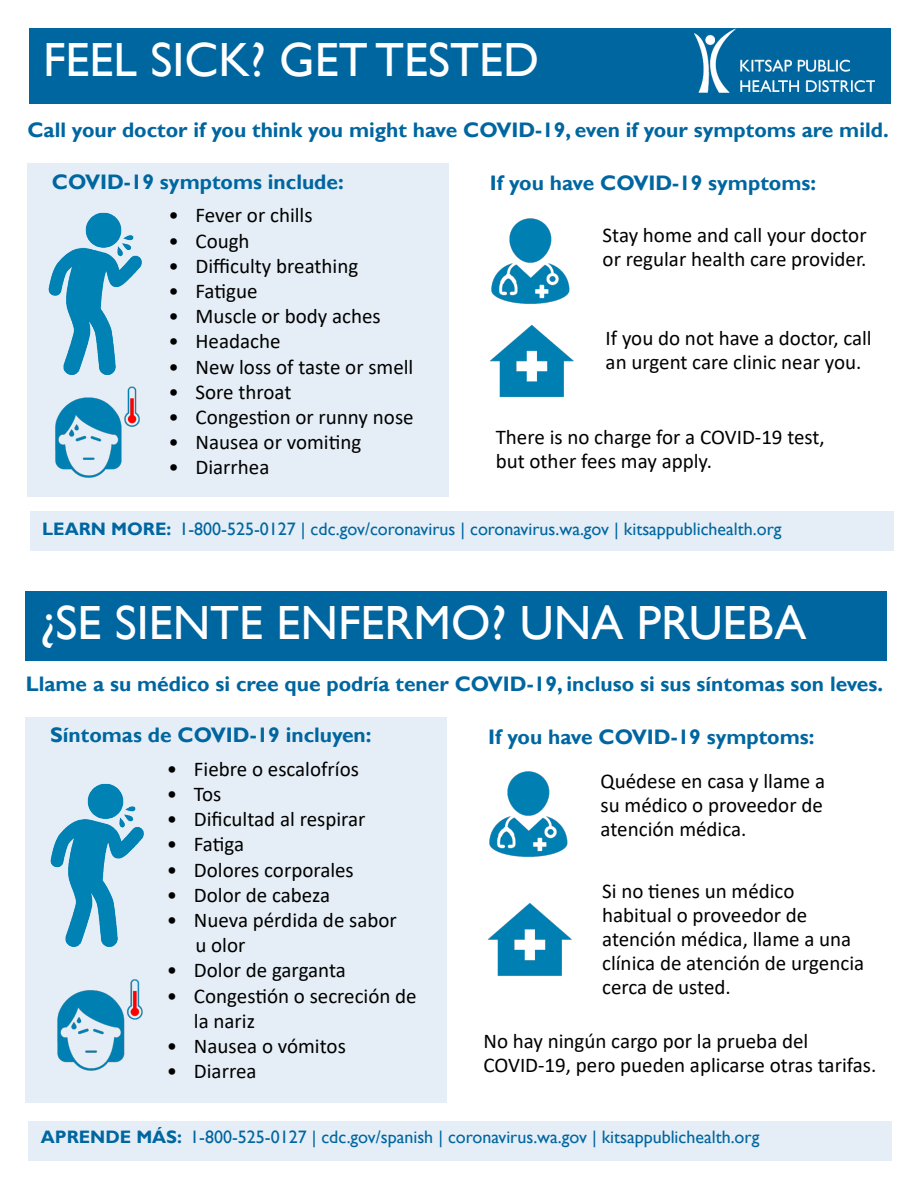
<style>
.page{position:relative;width:918px;height:1188px;background:#fff}
.page>*{position:absolute;margin:0;border:0;box-sizing:border-box;transform-origin:0 0}
.t1{font:48px "Gill Sans";color:#fff}
.t2{font:21px/24px "Calibri";color:#000}
.t3{font:700 21px "Gill Sans";color:#0066a0}
.t4{font:18px "Gill Sans";color:#0066a0}
.s1{font-weight:700}
</style>
<div class="page">
<div style="left:29px;top:29px;width:862px;height:75px;background:#0066a0"></div>
<img style="left:694px;top:29px;width:180px;height:64px">
<div style="left:27px;top:163px;width:422px;height:334px;background:#e5eef6"></div>
<img style="left:490px;top:325px;width:84px;height:72px">
<img style="left:491px;top:218px;width:79px;height:86px">
<div style="left:30px;top:512px;width:864px;height:39px;background:#e5eef6"></div>
<div style="left:26px;top:591px;width:861px;height:69px;background:#0066a0"></div>
<div style="left:26px;top:717px;width:421px;height:386px;background:#e5eef6"></div>
<img style="left:50px;top:783px;width:94px;height:164px">
<img style="left:57px;top:979px;width:86px;height:92px">
<img style="left:487px;top:903px;width:85px;height:73px">
<img style="left:489px;top:771px;width:79px;height:86px">
<div style="left:28px;top:1121px;width:864px;height:40px;background:#e5eef6"></div>
<img style="left:48px;top:212px;width:94px;height:162px">
<img style="left:55px;top:374px;width:85px;height:104px">
<p class="t1" style="left:43px;top:32px;width:497px">FEEL SICK? GET TESTED</p>
<p class="t3" style="left:27px;top:117px;width:863px">Call your doctor if you think you might have COVID-19, even if your symptoms are mild.</p>
<p class="t3" style="left:490px;top:170px;width:328px">If you have COVID-19 symptoms:</p>
<p class="t2" style="left:168px;top:203px;width:146px">• Fever or chills</p>
<p class="t2" style="left:168px;top:228px;width:83px">• Cough</p>
<p class="t2" style="left:168px;top:253px;width:191px">• Difficulty breathing</p>
<p class="t2" style="left:168px;top:278px;width:91px">• Fatigue</p>
<p class="t2" style="left:168px;top:304px;width:214px">• Muscle or body aches</p>
<p class="t2" style="left:168px;top:329px;width:114px">• Headache</p>
<p class="t2" style="left:168px;top:354px;width:246px">• New loss of taste or smell</p>
<p class="t2" style="left:168px;top:379px;width:124px">• Sore throat</p>
<p class="t2" style="left:168px;top:404px;width:247px">• Congestion or runny nose</p>
<p class="t2" style="left:168px;top:430px;width:194px">• Nausea or vomiting</p>
<p class="t2" style="left:168px;top:455px;width:102px">• Diarrhea</p>
<p class="t3" style="left:52px;top:169px;width:294px">COVID-19 symptoms include:</p>
<p class="t2" style="left:603px;top:223px;width:266px">Stay home and call your doctor or regular health care provider.</p>
<p class="t2" style="left:606px;top:325px;width:268px">If you do not have a doctor, call an urgent care clinic near you.</p>
<p class="t2" style="left:496px;top:424px;width:331px">There is no charge for a COVID-19 test,</p>
<p class="t2" style="left:496px;top:448px;width:218px">but other fees may apply.</p>
<p class="t4" style="left:42px;top:519px;width:741px"><span class="s1">LEARN MORE:</span> 1-800-525-0127 | cdc.gov/coronavirus | coronavirus.wa.gov | kitsappublichealth.org</p>
<p class="t1" style="left:39px;top:595px;width:769px">¿SE SIENTE ENFERMO? UNA PRUEBA</p>
<p class="t3" style="left:26px;top:671px;width:859px">Llame a su médico si cree que podría tener COVID-19, incluso si sus síntomas son leves.</p>
<p class="t3" style="left:488px;top:724px;width:328px">If you have COVID-19 symptoms:</p>
<p class="t2" style="left:167px;top:756px;width:194px">• Fiebre o escalofríos</p>
<p class="t2" style="left:167px;top:781px;width:56px">• Tos</p>
<p class="t2" style="left:167px;top:807px;width:200px">• Dificultad al respirar</p>
<p class="t2" style="left:167px;top:832px;width:79px">• Fatiga</p>
<p class="t2" style="left:167px;top:857px;width:188px">• Dolores corporales</p>
<p class="t2" style="left:167px;top:882px;width:165px">• Dolor de cabeza</p>
<p class="t2" style="left:167px;top:907px;width:232px">• Nueva pérdida de sabor</p>
<p class="t2" style="left:195px;top:933px;width:52px">u olor</p>
<p class="t2" style="left:167px;top:958px;width:181px">• Dolor de garganta</p>
<p class="t2" style="left:194px;top:982px;width:224px;line-height:25.2px;text-indent:-27px">• Congestión o secreción de la nariz</p>
<p class="t2" style="left:167px;top:1033px;width:181px">• Nausea o vómitos</p>
<p class="t2" style="left:167px;top:1059px;width:91px">• Diarrea</p>
<p class="t3" style="left:50px;top:722px;width:323px">Síntomas de COVID-19 incluyen:</p>
<p class="t2" style="left:601px;top:768px;width:226px;text-align:justify">Quédese en casa y llame a su médico o proveedor de atención médica.</p>
<p class="t2" style="left:602px;top:878px;width:264px">Si no tienes un médico habitual o proveedor de atención médica, llame a una clínica de atención de urgencia cerca de usted.</p>
<p class="t2" style="left:483px;top:1029px;width:394px">No hay ningún cargo por la prueba del<br>COVID-19, pero pueden aplicarse otras tarifas.</p>
<p class="t4" style="left:41px;top:1126px;width:720px"><span class="s1">APRENDE MÁS:</span> 1-800-525-0127 | cdc.gov/spanish | coronavirus.wa.gov | kitsappublichealth.org</p>
</div>
